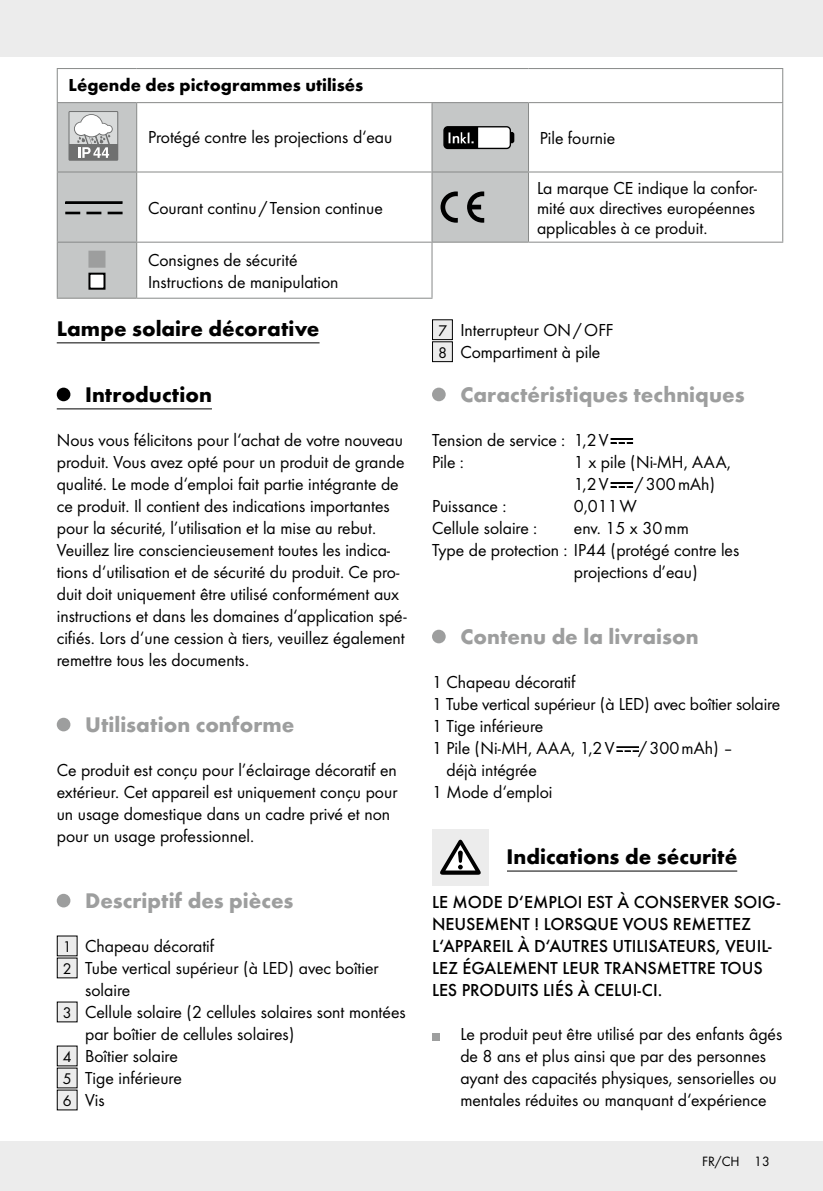
<style>
.page{position:relative;width:823px;height:1191px;background:#fff}
.page>*{position:absolute;margin:0;border:0;box-sizing:border-box;transform-origin:0 0}
.t1{font:700 22px "Futura";color:#9d9e9e}
.t2{font:700 22px "Futura";color:#000}
.t3{font:18px/22px "Futura Boo";color:#000}
.t4{font:500 18px/22px "Futura";color:#000}
.t5{font:700 18px "Futura";color:#000}
.t6{font:14px "Futura Boo";color:#000}
.s1{font-size:16px}
</style>
<div class="page">
<div style="left:0;top:0;width:822px;height:57px;background:#ececec"></div>
<div style="left:0;top:1141px;width:822px;height:50px;background:#ececec"></div>
<svg style="left:58px;top:103px;width:469px;height:195px"></svg>
<hr style="left:432px;top:171px;width:96px;height:1px;background:#878988">
<hr style="left:431px;top:172px;width:1px;height:70px;background:#878988">
<hr style="left:527px;top:172px;width:1px;height:70px;background:#878988">
<hr style="left:432px;top:242px;width:96px;height:1px;background:#878988">
<hr style="left:57px;top:103px;width:1px;height:68px;background:#878988">
<hr style="left:57px;top:102px;width:80px;height:1px;background:#878988">
<hr style="left:432px;top:102px;width:96px;height:1px;background:#878988">
<hr style="left:528px;top:102px;width:254px;height:1px;background:#878988">
<hr style="left:431px;top:103px;width:1px;height:68px;background:#878988">
<hr style="left:527px;top:103px;width:1px;height:68px;background:#878988">
<hr style="left:781px;top:103px;width:1px;height:68px;background:#878988">
<hr style="left:136px;top:103px;width:1px;height:68px;background:#878988">
<hr style="left:57px;top:69px;width:1px;height:33px;background:#878988">
<hr style="left:57px;top:68px;width:80px;height:1px;background:#878988">
<hr style="left:137px;top:68px;width:295px;height:1px;background:#878988">
<hr style="left:432px;top:68px;width:96px;height:1px;background:#878988">
<hr style="left:528px;top:68px;width:254px;height:1px;background:#878988">
<hr style="left:781px;top:69px;width:1px;height:33px;background:#878988">
<hr style="left:137px;top:102px;width:295px;height:1px;background:#878988">
<hr style="left:57px;top:171px;width:80px;height:1px;background:#878988">
<hr style="left:57px;top:172px;width:1px;height:70px;background:#878988">
<hr style="left:137px;top:171px;width:295px;height:1px;background:#878988">
<hr style="left:136px;top:172px;width:1px;height:70px;background:#878988">
<hr style="left:528px;top:171px;width:254px;height:1px;background:#878988">
<hr style="left:781px;top:172px;width:1px;height:70px;background:#878988">
<hr style="left:57px;top:242px;width:80px;height:1px;background:#878988">
<hr style="left:57px;top:243px;width:1px;height:55px;background:#878988">
<hr style="left:137px;top:242px;width:295px;height:1px;background:#878988">
<hr style="left:136px;top:243px;width:1px;height:55px;background:#878988">
<hr style="left:431px;top:243px;width:1px;height:55px;background:#878988">
<hr style="left:528px;top:242px;width:254px;height:1px;background:#878988">
<hr style="left:57px;top:298px;width:80px;height:1px;background:#878988">
<hr style="left:137px;top:298px;width:295px;height:1px;background:#878988">
<div style="left:69px;top:112px;width:49px;height:48px;background:#d8dada"></div>
<div style="left:69px;top:111px;width:49px;height:50px;border:1px solid #6f7070"></div>
<div style="left:69px;top:144px;width:48px;height:16px;background:#6f7070"></div>
<svg style="left:74px;top:114px;width:39px;height:44px"></svg>
<svg style="left:510px;top:132px;width:4px;height:11px"></svg>
<div style="left:444px;top:127px;width:66px;height:21px;background:#fff;border-radius:4px"></div>
<div style="left:443px;top:126px;width:67px;height:23px;border:1px solid #000;border-radius:4px"></div>
<svg style="left:444px;top:127px;width:34px;height:21px"></svg>
<svg style="left:87px;top:212px;width:14px;height:2px"></svg>
<svg style="left:66px;top:212px;width:14px;height:2px"></svg>
<svg style="left:108px;top:212px;width:14px;height:2px"></svg>
<div style="left:66px;top:202px;width:56px;height:1px;border:1px solid #000"></div>
<svg style="left:467px;top:191px;width:17px;height:32px"></svg>
<svg style="left:440px;top:191px;width:17px;height:32px"></svg>
<div style="left:88px;top:251px;width:17px;height:17px;background:#9d9e9e;border:2px solid #9d9e9e"></div>
<div style="left:89px;top:274px;width:15px;height:15px;background:#fff"></div>
<div style="left:88px;top:273px;width:17px;height:17px;border:2px solid #000"></div>
<hr style="left:57px;top:342px;width:262px;height:1px;background:#000">
<hr style="left:57px;top:408px;width:155px;height:1px;background:#000">
<div style="left:57px;top:387px;width:13px;height:14px;background:#000;border-radius:50%"></div>
<div style="left:57px;top:717px;width:13px;height:14px;background:#9d9e9e;border-radius:50%"></div>
<div style="left:57px;top:893px;width:13px;height:14px;background:#9d9e9e;border-radius:50%"></div>
<div style="left:57px;top:936px;width:20px;height:20px;background:#ececec"></div>
<div style="left:57px;top:958px;width:20px;height:20px;background:#ececec"></div>
<div style="left:57px;top:1002px;width:20px;height:20px;background:#ececec"></div>
<div style="left:57px;top:1046px;width:20px;height:20px;background:#ececec"></div>
<div style="left:57px;top:1068px;width:20px;height:20px;background:#ececec"></div>
<div style="left:57px;top:1090px;width:20px;height:20px;background:#ececec"></div>
<hr style="left:432px;top:870px;width:304px;height:1px;background:#000">
<div style="left:432px;top:320px;width:20px;height:20px;background:#ececec"></div>
<div style="left:432px;top:319px;width:20px;height:21px;border:1px solid #000"></div>
<div style="left:432px;top:342px;width:20px;height:20px;background:#ececec"></div>
<div style="left:432px;top:341px;width:20px;height:21px;border:1px solid #000"></div>
<div style="left:432px;top:387px;width:13px;height:14px;background:#9d9e9e;border-radius:50%"></div>
<svg style="left:610px;top:439px;width:22px;height:5px"></svg>
<svg style="left:610px;top:483px;width:22px;height:5px"></svg>
<div style="left:432px;top:629px;width:13px;height:14px;background:#9d9e9e;border-radius:50%"></div>
<svg style="left:616px;top:747px;width:22px;height:5px"></svg>
<div style="left:488px;top:828px;width:18px;height:57px;background:#fff"></div>
<div style="left:432px;top:829px;width:56px;height:56px;background:#ececec"></div>
<svg style="left:440px;top:839px;width:40px;height:35px"></svg>
<div style="left:432px;top:1032px;width:7px;height:8px;background:#9d9e9e"></div>
<p class="t5" style="left:69px;top:72px;width:296px">Légende des pictogrammes utilisés</p>
<p class="t3" style="left:148px;top:125px;width:245px">Protégé contre les projections d‘eau</p>
<p class="t3" style="left:539px;top:126px;width:77px">Pile fournie</p>
<p class="t3" style="left:148px;top:196px;width:236px">Courant continu / Tension continue</p>
<p class="t3" style="left:148px;top:248px;width:192px">Consignes de sécurité<br>Instructions de manipulation</p>
<p class="t2" style="left:57px;top:312px;width:264px">Lampe solaire décorative</p>
<p class="t2" style="left:85px;top:378px;width:128px">Introduction</p>
<p class="t3" style="left:57px;top:428px;width:351px">Nous vous félicitons pour l‘achat de votre nouveau produit. Vous avez opté pour un produit de grande qualité. Le mode d‘emploi fait partie intégrante de ce produit. Il contient des indications importantes pour la sécurité, l’utilisation et la mise au rebut.<br>Veuillez lire consciencieusement toutes les indica&shy;tions d‘utilisation et de sécurité du produit. Ce pro&shy;duit doit uniquement être utilisé conformément aux instructions et dans les domaines d‘application spé&shy;cifiés. Lors d‘une cession à tiers, veuillez également remettre tous les documents.</p>
<p class="t1" style="left:85px;top:708px;width:210px">Utilisation conforme</p>
<p class="t3" style="left:57px;top:758px;width:342px">Ce produit est conçu pour l’éclairage décoratif en extérieur. Cet appareil est uniquement conçu pour un usage domestique dans un cadre privé et non pour un usage professionnel.</p>
<p class="t1" style="left:85px;top:884px;width:210px">Descriptif des pièces</p>
<p class="t3" style="left:63px;top:934px;width:153px"><span class="s1">1</span> Chapeau décoratif</p>
<p class="t3" style="left:63px;top:956px;width:317px"><span class="s1">2</span> Tube vertical supérieur (à LED) avec boîtier</p>
<p class="t3" style="left:85px;top:978px;width:47px">solaire</p>
<p class="t3" style="left:63px;top:1000px;width:344px"><span class="s1">3</span> Cellule solaire (2 cellules solaires sont montées</p>
<p class="t3" style="left:85px;top:1022px;width:211px">par boîtier de cellules solaires)</p>
<p class="t3" style="left:63px;top:1044px;width:117px"><span class="s1">4</span> Boîtier solaire</p>
<p class="t3" style="left:63px;top:1066px;width:121px"><span class="s1">5</span> Tige inférieure</p>
<p class="t3" style="left:63px;top:1088px;width:43px"><span class="s1">6</span> Vis</p>
<p class="t3" style="left:536px;top:177px;width:221px;line-height:20px;text-align:justify">La marque CE indique la confor&shy;mité aux directives européennes applicables à ce produit.</p>
<p class="t3" style="left:438px;top:318px;width:177px"><span class="s1">7</span> Interrupteur ON/OFF<br><span class="s1">8</span> Compartiment à pile</p>
<p class="t1" style="left:460px;top:378px;width:285px">Caractéristiques techniques</p>
<p class="t3" style="left:432px;top:428px;width:178px">Tension de service : 1,2V<br>Pile :</p>
<p class="t3" style="left:573px;top:450px;width:158px">1 x pile (Ni-MH, AAA,<br>1,2V</p>
<p class="t3" style="left:634px;top:472px;width:82px">/300mAh)</p>
<p class="t3" style="left:432px;top:494px;width:76px">Puissance :</p>
<p class="t3" style="left:573px;top:494px;width:64px">0,011W</p>
<p class="t3" style="left:432px;top:516px;width:107px">Cellule solaire :</p>
<p class="t3" style="left:573px;top:516px;width:116px">env. 15 x 30mm</p>
<p class="t3" style="left:432px;top:538px;width:308px">Type de protection : IP44 (protégé contre les</p>
<p class="t3" style="left:573px;top:560px;width:125px">projections d’eau)</p>
<p class="t1" style="left:460px;top:620px;width:240px">Contenu de la livraison</p>
<p class="t3" style="left:432px;top:670px;width:349px">1 Chapeau décoratif<br>1 Tube vertical supérieur (à LED) avec boîtier solaire<br>1 Tige inférieure<br>1 Pile (Ni-MH, AAA, 1,2V</p>
<p class="t3" style="left:638px;top:736px;width:96px">/300mAh) –</p>
<p class="t3" style="left:432px;top:758px;width:122px;text-align:center">déjà intégrée<br>1 Mode d‘emploi</p>
<p class="t2" style="left:506px;top:840px;width:232px">Indications de sécurité</p>
<p class="t4" style="left:432px;top:890px;width:349px">LE MODE D‘EMPLOI EST À CONSERVER SOIG-NEUSEMENT ! LORSQUE VOUS REMETTEZ L‘APPAREIL À D‘AUTRES UTILISATEURS, VEUIL-LEZ ÉGALEMENT LEUR TRANSMETTRE TOUS LES PRODUITS LIÉS À CELUI-CI.</p>
<p class="t3" style="left:460px;top:1022px;width:323px">Le produit peut être utilisé par des enfants âgés de 8 ans et plus ainsi que par des personnes ayant des capacités physiques, sensorielles ou mentales réduites ou manquant d‘expérience</p>
<p class="t6" style="left:701px;top:1152px;width:69px">FR/CH 13</p>
</div>
